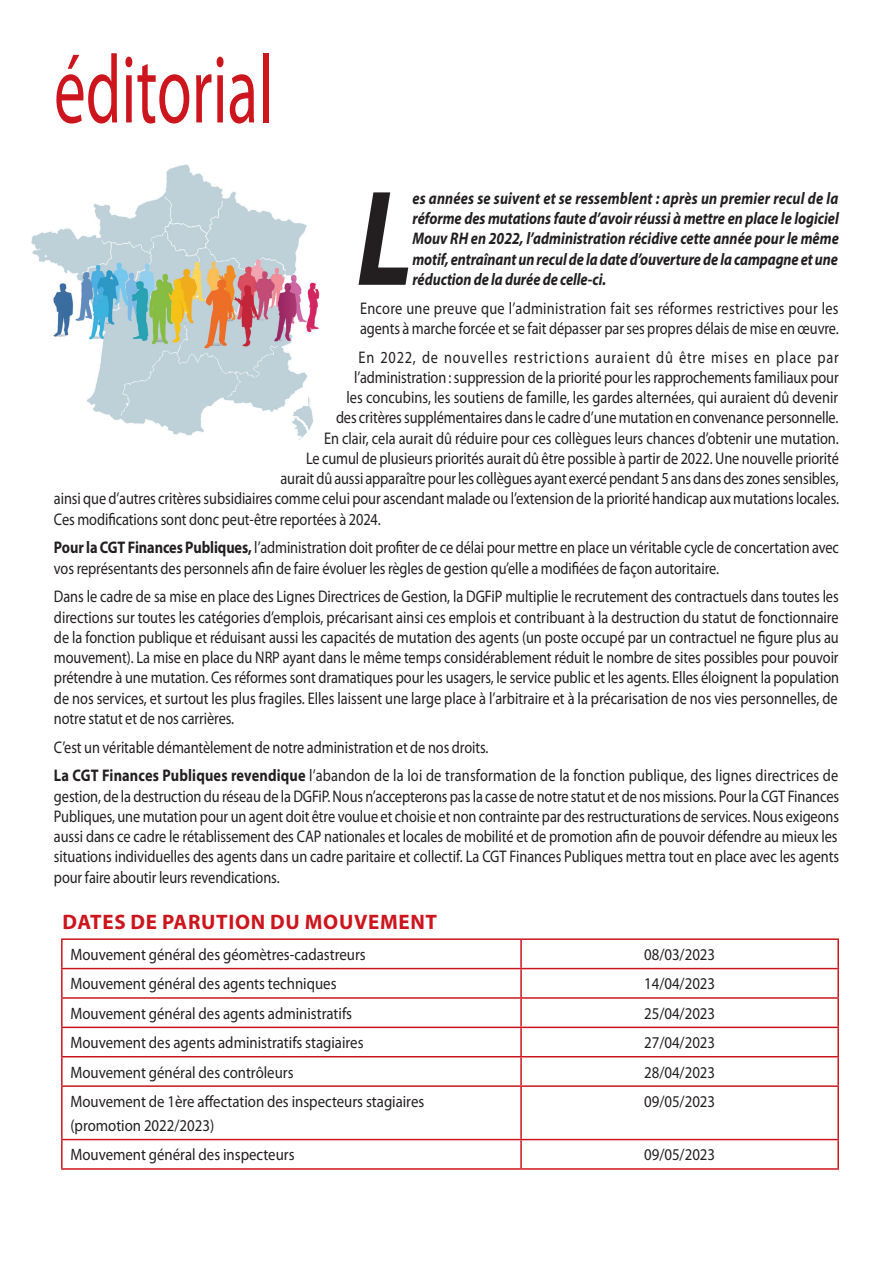
<style>
.page{position:relative;width:893px;height:1263px;background:#fff}
.page>*{position:absolute;margin:0;border:0;box-sizing:border-box;transform-origin:0 0}
.t1{font:italic 700 137.1px "Myriad Pro";color:#231f20;scale:.85 1}
.t2{font:97.5px "Myriad Pro";color:#cd151d;scale:.65 1}
.t3{font:700 21px "Myriad Pro";letter-spacing:.035em;color:#cd151d}
.t4{font:16.8px/20.2px "Myriad Pro";letter-spacing:-.005em;color:#231f20;scale:.85 1}
.t5{font:italic 700 16.8px/20.2px "Myriad Pro";letter-spacing:-.005em;color:#231f20;text-align:justify;scale:.85 1}
.t6{font:16.8px "Myriad Pro";letter-spacing:.055em;color:#231f20;scale:.85 1}
.t7{font:16.5px/24px "Myriad Pro";color:#231f20;scale:.9 1}
.s1{font-weight:700}
</style>
<div class="page">
<img style="left:31px;top:164px;width:289px;height:276px">
<hr style="left:61px;top:938px;width:460px;height:2px;background:#cd151d">
<hr style="left:61px;top:940px;width:2px;height:28px;background:#cd151d">
<hr style="left:521px;top:938px;width:318px;height:2px;background:#cd151d">
<hr style="left:520px;top:940px;width:2px;height:28px;background:#cd151d">
<hr style="left:837px;top:940px;width:2px;height:28px;background:#cd151d">
<hr style="left:61px;top:968px;width:460px;height:1px;background:#cd151d">
<hr style="left:61px;top:969px;width:2px;height:28px;background:#cd151d">
<hr style="left:521px;top:968px;width:318px;height:1px;background:#cd151d">
<hr style="left:520px;top:969px;width:2px;height:28px;background:#cd151d">
<hr style="left:837px;top:969px;width:2px;height:28px;background:#cd151d">
<hr style="left:61px;top:997px;width:460px;height:2px;background:#cd151d">
<hr style="left:61px;top:999px;width:2px;height:27px;background:#cd151d">
<hr style="left:521px;top:997px;width:318px;height:2px;background:#cd151d">
<hr style="left:520px;top:999px;width:2px;height:27px;background:#cd151d">
<hr style="left:837px;top:999px;width:2px;height:27px;background:#cd151d">
<hr style="left:61px;top:1026px;width:460px;height:2px;background:#cd151d">
<hr style="left:61px;top:1028px;width:2px;height:28px;background:#cd151d">
<hr style="left:521px;top:1026px;width:318px;height:2px;background:#cd151d">
<hr style="left:520px;top:1028px;width:2px;height:28px;background:#cd151d">
<hr style="left:837px;top:1028px;width:2px;height:28px;background:#cd151d">
<hr style="left:61px;top:1056px;width:460px;height:1px;background:#cd151d">
<hr style="left:61px;top:1057px;width:2px;height:28px;background:#cd151d">
<hr style="left:521px;top:1056px;width:318px;height:1px;background:#cd151d">
<hr style="left:520px;top:1057px;width:2px;height:28px;background:#cd151d">
<hr style="left:837px;top:1057px;width:2px;height:28px;background:#cd151d">
<hr style="left:61px;top:1085px;width:460px;height:2px;background:#cd151d">
<hr style="left:61px;top:1087px;width:2px;height:52px;background:#cd151d">
<hr style="left:521px;top:1085px;width:318px;height:2px;background:#cd151d">
<hr style="left:520px;top:1087px;width:2px;height:52px;background:#cd151d">
<hr style="left:837px;top:1087px;width:2px;height:52px;background:#cd151d">
<hr style="left:61px;top:1139px;width:460px;height:1px;background:#cd151d">
<hr style="left:61px;top:1140px;width:2px;height:28px;background:#cd151d">
<hr style="left:521px;top:1139px;width:318px;height:1px;background:#cd151d">
<hr style="left:520px;top:1140px;width:2px;height:28px;background:#cd151d">
<hr style="left:837px;top:1140px;width:2px;height:28px;background:#cd151d">
<hr style="left:61px;top:1168px;width:460px;height:2px;background:#cd151d">
<hr style="left:521px;top:1168px;width:318px;height:2px;background:#cd151d">
<h2 class="t2" style="left:54px;top:30px;width:338px">éditorial</h2>
<h1 class="t1" style="left:356px;top:149px;width:68px">L</h1>
<p class="t5" style="left:412px;top:187px;width:503px">es années se suivent et se ressemblent : après un premier recul de la réforme des mutations faute d’avoir réussi à mettre en place le logiciel Mouv RH en 2022, l’administration récidive cette année pour le même motif, entraînant un recul de la date d’ouverture de la campagne et une réduction de la durée de celle-ci.</p>
<p class="t4" style="left:360px;top:298px;width:565px">Encore une preuve que l’administration fait ses réformes restrictives pour les agents à marche forcée et se fait dépasser par ses propres délais de mise en œuvre.</p>
<p class="t6" style="left:358px;top:347px;width:567px">En 2022, de nouvelles restrictions auraient dû être mises en place par</p>
<p class="t4" style="left:354px;top:367px;width:572px">l’administration : suppression de la priorité pour les rapprochements familiaux pour</p>
<p class="t4" style="left:346px;top:387px;width:580px">les concubins, les soutiens de famille, les gardes alternées, qui auraient dû devenir</p>
<p class="t4" style="left:336px;top:407px;width:593px">des critères supplémentaires dans le cadre d’une mutation en convenance personnelle.</p>
<p class="t4" style="left:324px;top:428px;width:607px">En clair, cela aurait dû réduire pour ces collègues leurs chances d’obtenir une mutation.</p>
<p class="t4" style="left:306px;top:448px;width:628px">Le cumul de plusieurs priorités aurait dû être possible à partir de 2022. Une nouvelle priorité</p>
<p class="t4" style="left:280px;top:468px;width:658px">aurait dû aussi apparaître pour les collègues ayant exercé pendant 5 ans dans des zones sensibles,</p>
<p class="t4" style="left:54px;top:488px;width:925px">ainsi que d’autres critères subsidiaires comme celui pour ascendant malade ou l’extension de la priorité handicap aux mutations locales.</p>
<p class="t4" style="left:54px;top:509px;width:386px">Ces modifications sont donc peut-être reportées à 2024.</p>
<p class="t4" style="left:54px;top:537px;width:925px"><span class="s1">Pour la CGT Finances Publiques,</span> l’administration doit profiter de ce délai pour mettre en place un véritable cycle de concertation avec vos représentants des personnels afin de faire évoluer les règles de gestion qu’elle a modifiées de façon autoritaire.</p>
<p class="t4" style="left:54px;top:586px;width:925px;text-align:justify">Dans le cadre de sa mise en place des Lignes Directrices de Gestion, la DGFiP multiplie le recrutement des contractuels dans toutes les directions sur toutes les catégories d’emplois, précarisant ainsi ces emplois et contribuant à la destruction du statut de fonctionnaire de la fonction publique et réduisant aussi les capacités de mutation des agents (un poste occupé par un contractuel ne figure plus au mouvement). La mise en place du NRP ayant dans le même temps considérablement réduit le nombre de sites possibles pour pouvoir prétendre à une mutation. Ces réformes sont dramatiques pour les usagers, le service public et les agents. Elles éloignent la population de nos services, et surtout les plus fragiles. Elles laissent une large place à l’arbitraire et à la précarisation de nos vies personnelles, de notre statut et de nos carrières.</p>
<p class="t4" style="left:54px;top:732px;width:924px;line-height:28.8px">C’est un véritable démantèlement de notre administration et de nos droits.<br><span class="s1">La CGT Finances Publiques revendique</span> l’abandon de la loi de transformation de la fonction publique, des lignes directrices de</p>
<p class="t4" style="left:54px;top:786px;width:925px;text-align:justify">gestion, de la destruction du réseau de la DGFiP. Nous n’accepterons pas la casse de notre statut et de nos missions. Pour la CGT Finances Publiques, une mutation pour un agent doit être voulue et choisie et non contrainte par des restructurations de services. Nous exigeons aussi dans ce cadre le rétablissement des CAP nationales et locales de mobilité et de promotion afin de pouvoir défendre au mieux les situations individuelles des agents dans un cadre paritaire et collectif. La CGT Finances Publiques mettra tout en place avec les agents pour faire aboutir leurs revendications.</p>
<p class="t3" style="left:63px;top:908px;width:372px">dates de parution du mouvement</p>
<p class="t7" style="left:70px;top:942px;width:330px">Mouvement général des géomètres-cadastreurs</p>
<p class="t7" style="left:644px;top:942px;width:81px">08/03/2023</p>
<p class="t7" style="left:70px;top:972px;width:297px">Mouvement général des agents techniques</p>
<p class="t7" style="left:644px;top:972px;width:81px">14/04/2023</p>
<p class="t7" style="left:70px;top:1001px;width:315px">Mouvement général des agents administratifs</p>
<p class="t7" style="left:644px;top:1001px;width:81px">25/04/2023</p>
<p class="t7" style="left:70px;top:1030px;width:327px">Mouvement des agents administratifs stagiaires</p>
<p class="t7" style="left:644px;top:1030px;width:81px">27/04/2023</p>
<p class="t7" style="left:70px;top:1060px;width:250px">Mouvement général des contrôleurs</p>
<p class="t7" style="left:644px;top:1060px;width:81px">28/04/2023</p>
<p class="t7" style="left:70px;top:1089px;width:395px">Mouvement de 1ère affectation des inspecteurs stagiaires (promotion 2022/2023)</p>
<p class="t7" style="left:644px;top:1089px;width:81px">09/05/2023</p>
<p class="t7" style="left:70px;top:1143px;width:251px">Mouvement général des inspecteurs</p>
<p class="t7" style="left:644px;top:1143px;width:81px">09/05/2023</p>
</div>
